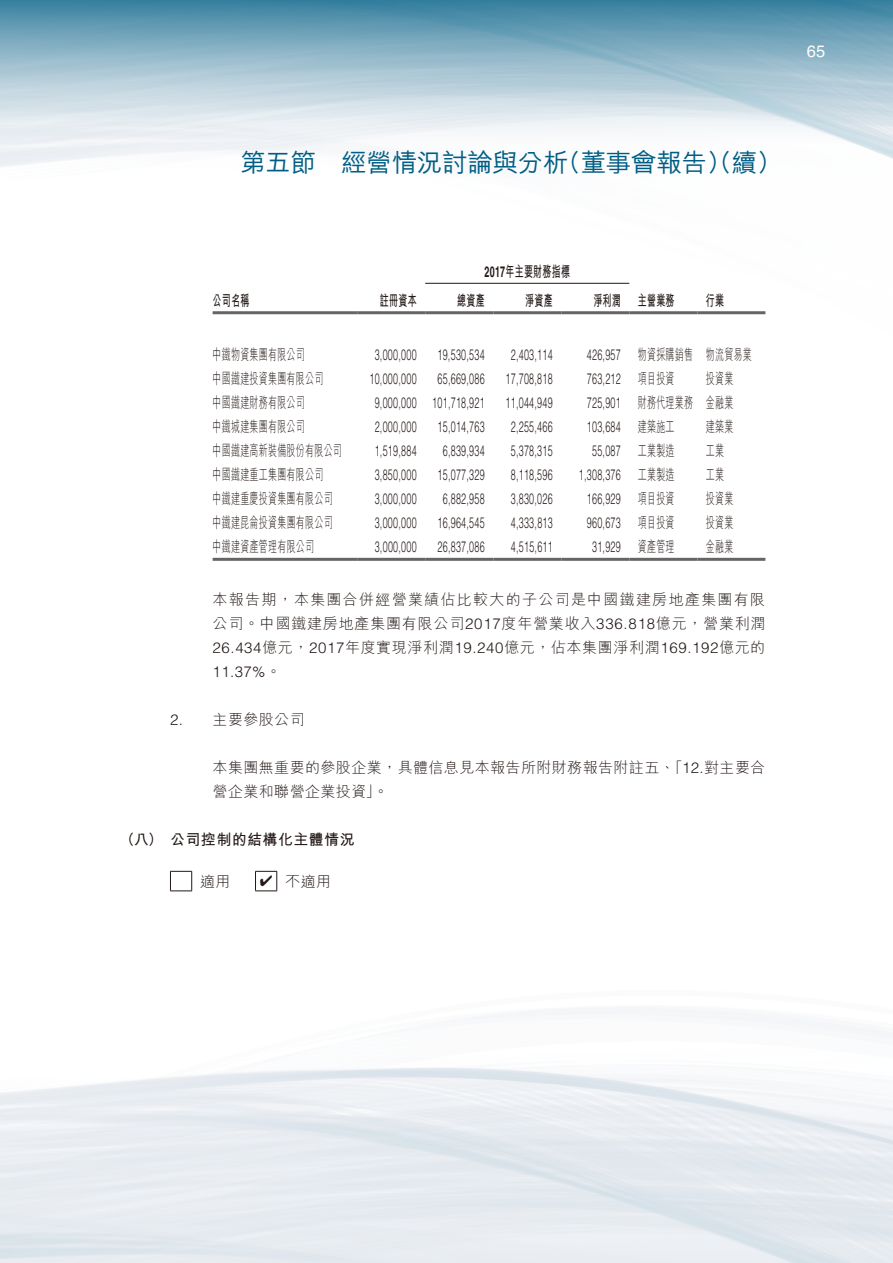
<style>
.page{position:relative;width:893px;height:1263px;background:#fff}
.page>*{position:absolute;margin:0;border:0;box-sizing:border-box;transform-origin:0 0}
.t1{font:500 25.5px "M Hei HK";letter-spacing:-.01em;color:#005e85}
.t2{font:16.5px "Helvetica LT Std";color:#fff}
.t3{font:300 15px "Helvetica LT Std";letter-spacing:.03em;color:#231916;scale:.6 1}
.t4{font:300 15px "M Hei HK";letter-spacing:.03em;color:#231916;scale:.6 1}
.t5{font:300 15px/24px "M Hei HK";letter-spacing:.085em;color:#231916}
.t6{font:300 15px/24px "M Hei HK";letter-spacing:.03em;color:#231916}
.t7{font:300 15px/24px "Helvetica LT Std";letter-spacing:.03em;color:#231916}
.t8{font:700 15px "M Hei HK";letter-spacing:.03em;color:#231916;scale:.6 1}
.t9{font:700 15px "M Hei HK";letter-spacing:.03em;color:#231916}
.s1{font-family:"Helvetica LT Std"}
.s2{font-family:"M Hei HK"}
</style>
<div class="page">
<svg style="left:0;top:0;width:893px;height:147px;background:#a3c2d1"></svg>
<hr style="left:425px;top:283px;width:204px;height:1px;background:#231916">
<hr style="left:213px;top:311px;width:144px;height:3px;background:#666565">
<hr style="left:357px;top:311px;width:68px;height:3px;background:#666565">
<hr style="left:425px;top:311px;width:68px;height:3px;background:#666565">
<hr style="left:493px;top:311px;width:68px;height:3px;background:#666565">
<hr style="left:561px;top:311px;width:68px;height:3px;background:#666565">
<hr style="left:629px;top:311px;width:68px;height:3px;background:#666565">
<hr style="left:697px;top:311px;width:68px;height:3px;background:#666565">
<hr style="left:213px;top:558px;width:144px;height:3px;background:#666565">
<hr style="left:357px;top:558px;width:68px;height:3px;background:#666565">
<hr style="left:425px;top:558px;width:68px;height:3px;background:#666565">
<hr style="left:493px;top:558px;width:68px;height:3px;background:#666565">
<hr style="left:561px;top:558px;width:68px;height:3px;background:#666565">
<hr style="left:629px;top:558px;width:68px;height:3px;background:#666565">
<hr style="left:697px;top:558px;width:68px;height:3px;background:#666565">
<svg style="left:170px;top:871px;width:22px;height:20px"></svg>
<svg style="left:255px;top:871px;width:22px;height:20px"></svg>
<h1 class="t1" style="left:240px;top:144px;width:544px">第五節 經營情況討論與分析（董事會報告）（續）</h1>
<p class="t8" style="left:484px;top:261px;width:144px"><span class="s1">2017</span>年主要財務指標</p>
<p class="t8" style="left:213px;top:289px;width:63px">公司名稱</p>
<p class="t8" style="left:380px;top:289px;width:63px">註冊資本</p>
<p class="t8" style="left:457px;top:289px;width:47px">總資產</p>
<p class="t8" style="left:525px;top:289px;width:47px">淨資產</p>
<p class="t8" style="left:593px;top:289px;width:137px">淨利潤 主營業務</p>
<p class="t8" style="left:706px;top:289px;width:32px">行業</p>
<p class="t4" style="left:213px;top:347px;width:155px">中鐵物資集團有限公司</p>
<p class="t3" style="left:375px;top:346px;width:72px">3,000,000</p>
<p class="t3" style="left:437px;top:346px;width:80px">19,530,534</p>
<p class="t3" style="left:511px;top:346px;width:72px">2,403,114</p>
<p class="t4" style="left:587px;top:347px;width:277px"><span class="s1">426,957</span> 物資採購銷售 物流貿易業</p>
<p class="t4" style="left:213px;top:371px;width:186px">中國鐵建投資集團有限公司</p>
<p class="t3" style="left:369px;top:370px;width:80px">10,000,000</p>
<p class="t3" style="left:437px;top:370px;width:80px">65,669,086</p>
<p class="t3" style="left:505px;top:370px;width:80px">17,708,818</p>
<p class="t3" style="left:587px;top:370px;width:148px">763,212 <span class="s2">項目投資</span></p>
<p class="t4" style="left:706px;top:371px;width:47px">投資業</p>
<p class="t4" style="left:213px;top:395px;width:155px">中國鐵建財務有限公司</p>
<p class="t3" style="left:375px;top:394px;width:185px">9,000,000 101,718,921</p>
<p class="t3" style="left:505px;top:394px;width:80px">11,044,949</p>
<p class="t4" style="left:587px;top:395px;width:246px"><span class="s1">725,901</span> 財務代理業務 金融業</p>
<p class="t4" style="left:213px;top:419px;width:155px">中鐵城建集團有限公司</p>
<p class="t3" style="left:375px;top:418px;width:72px">2,000,000</p>
<p class="t3" style="left:437px;top:418px;width:80px">15,014,763</p>
<p class="t3" style="left:511px;top:418px;width:72px">2,255,466</p>
<p class="t3" style="left:587px;top:418px;width:148px">103,684 <span class="s2">建築施工</span></p>
<p class="t4" style="left:706px;top:419px;width:47px">建築業</p>
<p class="t4" style="left:213px;top:443px;width:217px">中國鐵建高新裝備股份有限公司</p>
<p class="t3" style="left:375px;top:442px;width:72px">1,519,884</p>
<p class="t3" style="left:443px;top:442px;width:72px">6,839,934</p>
<p class="t3" style="left:511px;top:442px;width:72px">5,378,315</p>
<p class="t3" style="left:592px;top:442px;width:139px">55,087 <span class="s2">工業製造</span></p>
<p class="t4" style="left:706px;top:443px;width:32px">工業</p>
<p class="t4" style="left:213px;top:467px;width:186px">中國鐵建重工集團有限公司</p>
<p class="t3" style="left:375px;top:466px;width:72px">3,850,000</p>
<p class="t3" style="left:437px;top:466px;width:80px">15,077,329</p>
<p class="t3" style="left:511px;top:466px;width:72px">8,118,596</p>
<p class="t3" style="left:579px;top:466px;width:161px">1,308,376 <span class="s2">工業製造</span></p>
<p class="t4" style="left:706px;top:467px;width:32px">工業</p>
<p class="t4" style="left:213px;top:491px;width:202px">中鐵建重慶投資集團有限公司</p>
<p class="t3" style="left:375px;top:490px;width:72px">3,000,000</p>
<p class="t3" style="left:443px;top:490px;width:72px">6,882,958</p>
<p class="t3" style="left:511px;top:490px;width:72px">3,830,026</p>
<p class="t3" style="left:587px;top:490px;width:148px">166,929 <span class="s2">項目投資</span></p>
<p class="t4" style="left:706px;top:491px;width:47px">投資業</p>
<p class="t4" style="left:213px;top:515px;width:202px">中鐵建昆侖投資集團有限公司</p>
<p class="t3" style="left:375px;top:514px;width:72px">3,000,000</p>
<p class="t3" style="left:437px;top:514px;width:80px">16,964,545</p>
<p class="t3" style="left:511px;top:514px;width:72px">4,333,813</p>
<p class="t3" style="left:587px;top:514px;width:148px">960,673 <span class="s2">項目投資</span></p>
<p class="t4" style="left:706px;top:515px;width:47px">投資業</p>
<p class="t4" style="left:213px;top:539px;width:171px">中鐵建資產管理有限公司</p>
<p class="t3" style="left:375px;top:538px;width:72px">3,000,000</p>
<p class="t3" style="left:437px;top:538px;width:80px">26,837,086</p>
<p class="t3" style="left:511px;top:538px;width:72px">4,515,611</p>
<p class="t3" style="left:592px;top:538px;width:139px">31,929 <span class="s2">資產管理</span></p>
<p class="t4" style="left:706px;top:539px;width:47px">金融業</p>
<p class="t5" style="left:213px;top:587px;width:554px">本報告期，本集團合併經營業績佔比較大的子公司是中國鐵建房地產集團有限公司。中國鐵建房地產集團有限公司<span class="s1">2017</span>度年營業收入<span class="s1">336.818</span>億元，營業利潤</p>
<p class="t7" style="left:213px;top:635px;width:554px">26.434<span class="s2">億元，</span>2017<span class="s2">年度實現淨利潤</span>19.240<span class="s2">億元，佔本集團淨利潤</span>169.192<span class="s2">億元的<br></span>11.37%<span class="s2">。</span></p>
<p class="t6" style="left:170px;top:707px;width:136px"><span class="s1">2.</span> 主要參股公司</p>
<p class="t6" style="left:213px;top:755px;width:554px">本集團無重要的參股企業，具體信息見本報告所附財務報告附註五、「<span class="s1">12.</span>對主要合營企業和聯營企業投資」。</p>
<p class="t9" style="left:120px;top:829px;width:236px">（八）公司控制的結構化主體情況</p>
<p class="t6" style="left:200px;top:869px;width:32px">適用</p>
<p class="t6" style="left:260px;top:869px;width:73px">✔ 不適用</p>
<p class="t2" style="left:807px;top:42px;width:20px">65</p>
</div>
